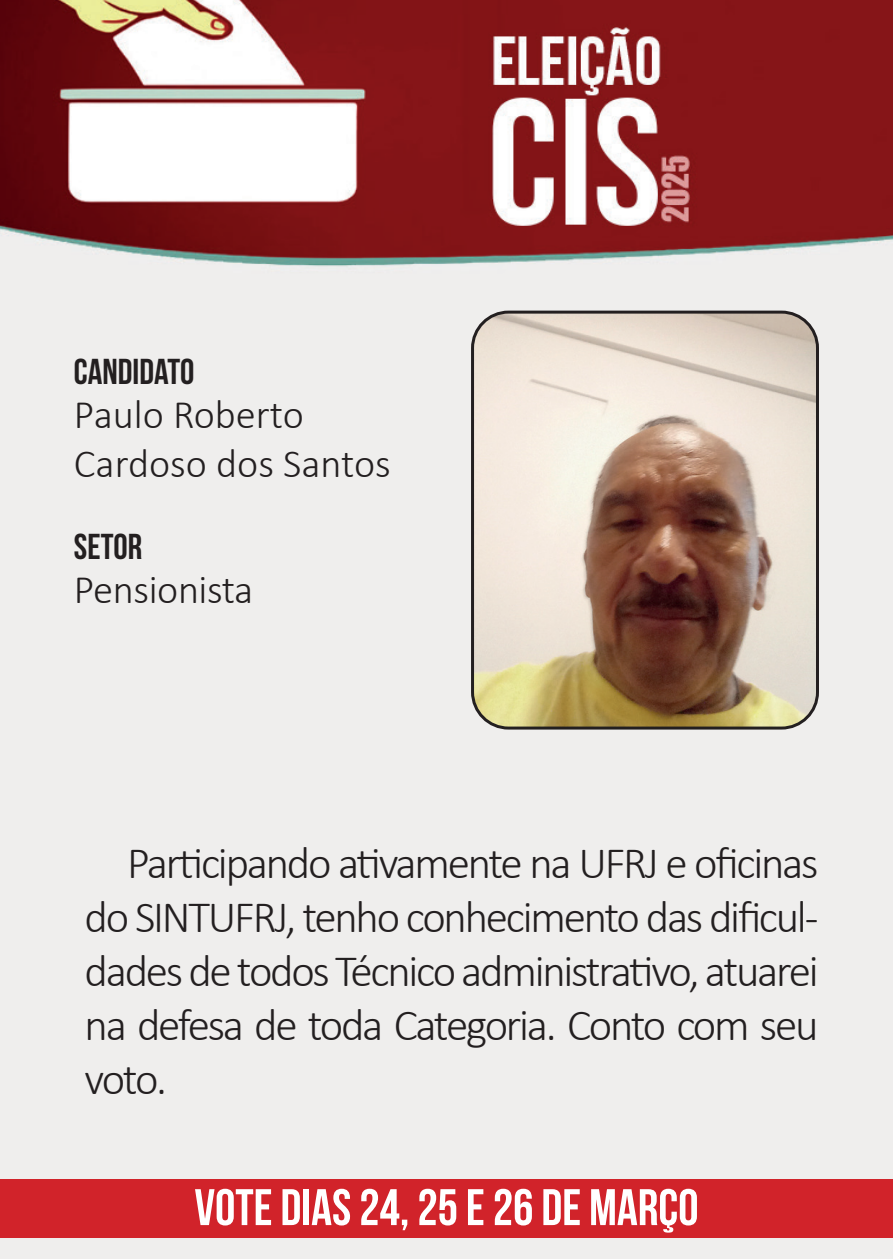
<style>
.page{position:relative;width:893px;height:1259px;background:#fff}
.page>*{position:absolute;margin:0;border:0;box-sizing:border-box;transform-origin:0 0}
.t1{font:51.3px "Bebas Neue";color:#fff}
.t2{font:300 45px/54px "Calibri";letter-spacing:-.05em;color:#231f20;text-align:justify}
.t3{font:300 40.5px/48.6px "Calibri";color:#231f20}
.t4{font:36px "Bebas Neue";color:#231f20}
</style>
<div class="page">
<img style="left:0;top:0;width:893px;height:1259px">
<div style="left:0;top:1179px;width:893px;height:58px;background:#d1232a"></div>
<img style="left:472px;top:312px;width:345px;height:416px">
<div style="left:471px;top:311px;width:348px;height:418px;border:3px solid #231f20;border-radius:36px"></div>
<p class="t4" style="left:74px;top:352px;width:122px">CANDIDATO</p>
<p class="t3" style="left:74px;top:390px;width:318px">Paulo Roberto<br>Cardoso dos Santos</p>
<p class="t4" style="left:74px;top:526px;width:70px">SETOR</p>
<p class="t3" style="left:74px;top:564px;width:181px">Pensionista</p>
<p class="t2" style="left:85px;top:836px;width:735px;text-indent:43px">Participando ativamente na UFRJ e oficinas do SINTUFRJ, tenho conhecimento das dificul&shy;dades de todos Técnico administrativo, atuarei na defesa de toda Categoria. Conto com seu voto.</p>
<p class="t1" style="left:194px;top:1179px;width:506px">VOTE DIAS 24, 25 E 26 DE MARÇO</p>
</div>
